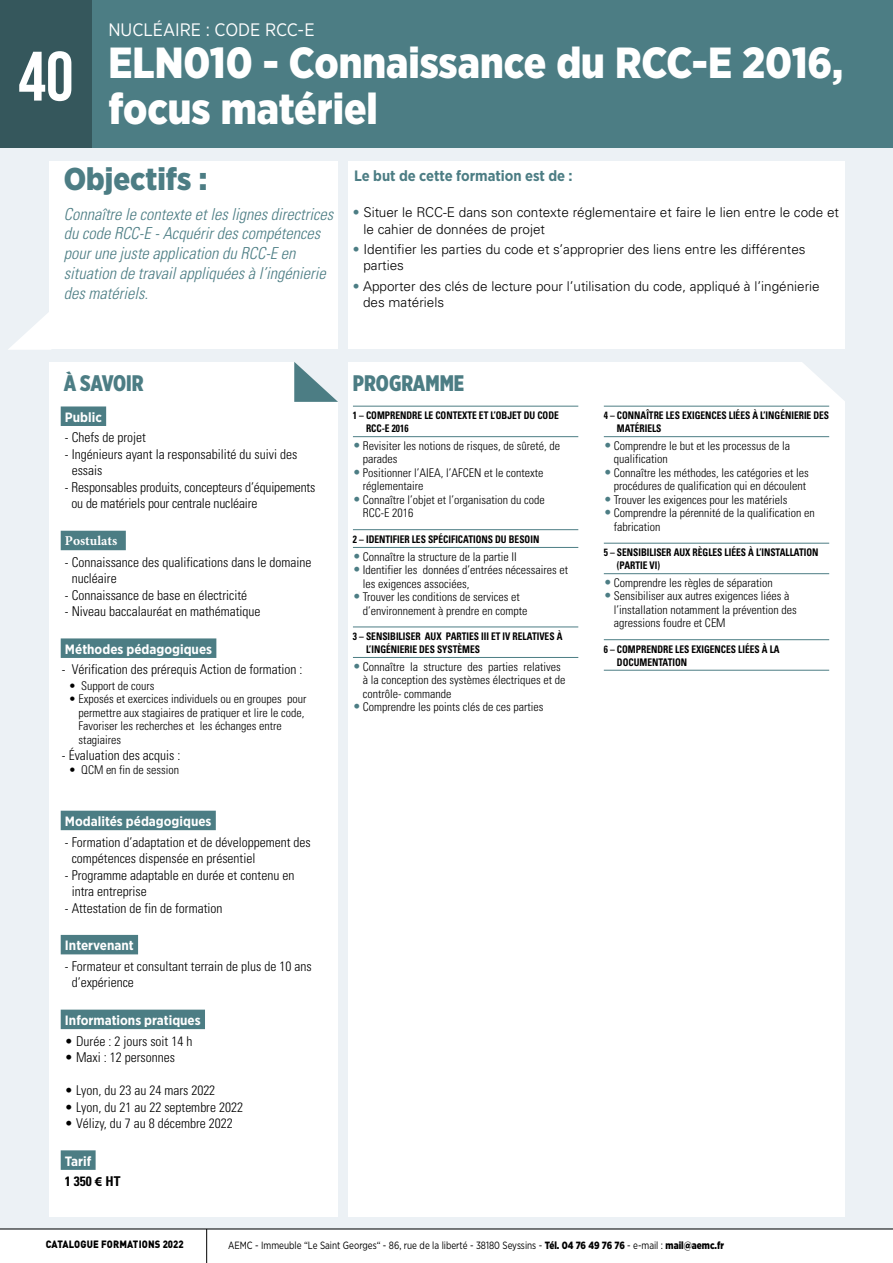
<style>
.page{position:relative;width:893px;height:1263px;background:#fff}
.page>*{position:absolute;margin:0;border:0;box-sizing:border-box;transform-origin:0 0}
.t1{font:700 69.75px "Bebas Neue";color:#fff}
.t2{font:900 43.5px/46.5px "Gotham Narrow";color:#fff}
.t3{font:900 31.5px "Gotham Narrow";color:#4c7d84}
.t4{font:900 22.5px "Gotham X Narrow";color:#4c7d84}
.t5{font:18px "Gotham Narrow";color:#fff}
.t6{font:italic 300 condensed 16.5px/19.8px "Univers";color:#4c7d84}
.t7{font:700 15px "Gotham Narrow";color:#4c7d84}
.t8{font:300 condensed 13.5px/16.5px "Univers";color:#000}
.t9{font:300 13.5px/16.2px "Univers";color:#000}
.t10{font:700 13.5px "Gotham Narrow";color:#fff}
.t11{font:700 13.5px "Minion Pro";color:#fff}
.t12{font:700 condensed 13.5px "Univers";color:#000}
.t13{font:300 condensed 12px/13.5px "Univers";color:#000}
.t14{font:700 condensed 10.5px/12.8px "Univers";color:#000;scale:.9 1}
.t15{font:10.5px "Gotham Narrow";color:#000;scale:.9 1}
.t16{font:900 10.5px "DIN Pro";letter-spacing:.02em;color:#000;scale:.9 1}
.s1{color:#4c7d84}
.s2{font-family:"Myriad Pro";font-stretch:normal}
.s3{font-size:13.5px;color:#4c7d84}
.s4{font-weight:900}
</style>
<div class="page">
<div style="left:0;top:0;width:893px;height:149px;background:#4c7d84"></div>
<div style="left:0;top:0;width:92px;height:149px;background:#35575c"></div>
<hr style="left:892px;top:0;width:1px;height:149px;background:#84b0c6">
<div style="left:0;top:1217px;width:893px;height:12px;background:#ecf1f5"></div>
<div style="left:0;top:350px;width:893px;height:12px;background:#ecf1f5"></div>
<div style="left:0;top:149px;width:893px;height:12px;background:#ecf1f5"></div>
<div style="left:0;top:149px;width:48px;height:1071px;background:#ecf1f5"></div>
<div style="left:338px;top:149px;width:9px;height:1071px;background:#ecf1f5"></div>
<div style="left:845px;top:149px;width:48px;height:1071px;background:#ecf1f5"></div>
<hr style="left:0;top:1229px;width:893px;height:1px;background:#000">
<hr style="left:206px;top:1229px;width:1px;height:34px;background:#000">
<svg style="left:803px;top:362px;width:42px;height:39px"></svg>
<svg style="left:8px;top:310px;width:41px;height:40px"></svg>
<hr style="left:353px;top:406px;width:225px;height:1px;background:#4c7d84">
<hr style="left:353px;top:436px;width:225px;height:1px;background:#4c7d84">
<hr style="left:353px;top:529px;width:225px;height:1px;background:#4c7d84">
<hr style="left:353px;top:547px;width:225px;height:1px;background:#4c7d84">
<hr style="left:353px;top:626px;width:225px;height:1px;background:#4c7d84">
<hr style="left:353px;top:657px;width:225px;height:1px;background:#4c7d84">
<hr style="left:604px;top:406px;width:225px;height:1px;background:#4c7d84">
<hr style="left:604px;top:436px;width:225px;height:1px;background:#4c7d84">
<hr style="left:604px;top:543px;width:225px;height:1px;background:#4c7d84">
<hr style="left:604px;top:573px;width:225px;height:1px;background:#4c7d84">
<hr style="left:604px;top:639px;width:225px;height:1px;background:#4c7d84">
<hr style="left:604px;top:670px;width:225px;height:1px;background:#4c7d84">
<div style="left:61px;top:406px;width:45px;height:20px;background:#4c7d84"></div>
<div style="left:61px;top:531px;width:65px;height:19px;background:#4c7d84"></div>
<div style="left:61px;top:638px;width:155px;height:20px;background:#4c7d84"></div>
<div style="left:61px;top:811px;width:155px;height:19px;background:#4c7d84"></div>
<div style="left:61px;top:935px;width:77px;height:19px;background:#4c7d84"></div>
<div style="left:61px;top:1010px;width:144px;height:19px;background:#4c7d84"></div>
<div style="left:61px;top:1150px;width:35px;height:20px;background:#4c7d84"></div>
<svg style="left:294px;top:362px;width:44px;height:40px;background:#9cb7bc"></svg>
<h1 class="t1" style="left:18px;top:38px;width:57px">40</h1>
<h3 class="t5" style="left:108px;top:18px;width:208px">NUCLÉAIRE : CODE RCC-E</h3>
<h2 class="t2" style="left:108px;top:39px;width:736px">ELN010 - Connaissance du RCC-E 2016, focus matériel</h2>
<h3 class="t3" style="left:64px;top:158px;width:145px">Objectifs :</h3>
<h3 class="t6" style="left:64px;top:204px;width:271px">Connaître le contexte et les lignes directrices du code RCC-E - Acquérir des compétences pour une juste application du RCC-E en situation de travail appliquées à l’ingénierie des matériels.</h3>
<p class="t7" style="left:354px;top:166px;width:220px">Le but de cette formation est de :</p>
<p class="t9" style="left:363px;top:204px;width:477px;text-indent:-11px"><span class="s1">•</span> Situer le RCC-E dans son contexte réglementaire et faire le lien entre le code et le cahier de données de projet</p>
<p class="t9" style="left:363px;top:241px;width:444px;text-indent:-11px"><span class="s1">•</span> Identifier les parties du code et s’approprier des liens entre les différentes parties</p>
<p class="t9" style="left:363px;top:278px;width:458px;text-indent:-10px"><span class="s1">•</span> Apporter des clés de lecture pour l’utilisation du code, appliqué à l’ingénierie des matériels</p>
<h3 class="t4" style="left:64px;top:369px;width:81px">À SAVOIR</h3>
<h3 class="t4" style="left:353px;top:369px;width:113px">PROGRAMME</h3>
<p class="t10" style="left:65px;top:408px;width:38px">Public</p>
<p class="t8" style="left:65px;top:429px;width:82px">- Chefs de projet</p>
<p class="t8" style="left:72px;top:446px;width:227px;text-indent:-7px">- Ingénieurs ayant la responsabilité du suivi des essais</p>
<p class="t8" style="left:71px;top:479px;width:246px;text-indent:-6px">- Responsables produits, concepteurs d’équipements ou de matériels pour centrale nucléaire</p>
<p class="t11" style="left:65px;top:531px;width:54px">Postulats</p>
<p class="t8" style="left:72px;top:554px;width:241px;text-indent:-7px">- Connaissance des qualifications dans le domaine nucléaire</p>
<p class="t8" style="left:65px;top:587px;width:184px">- Connaissance de base en électricité</p>
<p class="t8" style="left:65px;top:603px;width:197px">- Niveau baccalauréat en mathématique</p>
<p class="t10" style="left:65px;top:640px;width:149px">Méthodes pédagogiques</p>
<p class="t8" style="left:62px;top:661px;width:242px">- Vérification des prérequis Action de formation :</p>
<p class="t13" style="left:69px;top:679px;width:87px">• Support de cours</p>
<p class="t13" style="left:79px;top:692px;width:229px;text-indent:-10px">• Exposés et exercices individuels ou en groupes pour permettre aux stagiaires de pratiquer et lire le code, Favoriser les recherches et les échanges entre stagiaires</p>
<p class="t8" style="left:62px;top:747px;width:120px">- Évaluation des acquis :</p>
<p class="t13" style="left:69px;top:763px;width:112px">• QCM en fin de session</p>
<p class="t10" style="left:65px;top:812px;width:148px">Modalités pédagogiques</p>
<p class="t8" style="left:72px;top:834px;width:241px;text-indent:-7px">- Formation d’adaptation et de développement des compétences dispensée en présentiel</p>
<p class="t8" style="left:72px;top:867px;width:224px;text-indent:-7px">- Programme adaptable en durée et contenu en intra entreprise</p>
<p class="t8" style="left:65px;top:900px;width:159px">- Attestation de fin de formation</p>
<p class="t10" style="left:65px;top:937px;width:70px">Intervenant</p>
<p class="t8" style="left:72px;top:958px;width:241px;text-indent:-7px">- Formateur et consultant terrain de plus de 10 ans d’expérience</p>
<p class="t10" style="left:65px;top:1011px;width:137px">Informations pratiques</p>
<p class="t8" style="left:65px;top:1032px;width:129px">• Durée : 2 jours soit 14 h</p>
<p class="t8" style="left:65px;top:1049px;width:112px">• Maxi : 12 personnes</p>
<p class="t8" style="left:65px;top:1082px;width:152px">• Lyon, du 23 au 24 mars 2022</p>
<p class="t8" style="left:65px;top:1098px;width:180px">• Lyon, du 21 au 22 septembre 2022</p>
<p class="t8" style="left:65px;top:1115px;width:169px">• Vélizy, du 7 au 8 décembre 2022</p>
<p class="t10" style="left:65px;top:1152px;width:28px">Tarif</p>
<p class="t12" style="left:65px;top:1173px;width:57px">1 350 <span class="s2">€</span> HT</p>
<p class="t14" style="left:366px;top:409px;width:216px;text-indent:-13px">1 – COMPRENDRE LE CONTEXTE ET L’OBJET DU CODE<br>RCC-E 2016</p>
<p class="t13" style="left:363px;top:439px;width:199px;text-indent:-10px"><span class="s3">•</span>Revisiter les notions de risques, de sûreté, de parades</p>
<p class="t13" style="left:363px;top:466px;width:182px;text-indent:-10px"><span class="s3">•</span>Positionner l’AIEA, l’AFCEN et le contexte réglementaire</p>
<p class="t13" style="left:363px;top:493px;width:183px;text-indent:-10px"><span class="s3">•</span>Connaître l’objet et l’organisation du code<br>RCC-E 2016</p>
<p class="t14" style="left:353px;top:533px;width:209px">2 – IDENTIFIER LES SPÉCIFICATIONS DU BESOIN</p>
<p class="t13" style="left:353px;top:550px;width:165px"><span class="s3">•</span>Connaître la structure de la partie II</p>
<p class="t13" style="left:363px;top:563px;width:207px;text-indent:-10px"><span class="s3">•</span>Identifier les données d’entrées nécessaires et les exigences associées,</p>
<p class="t13" style="left:363px;top:590px;width:166px;text-indent:-10px"><span class="s3">•</span>Trouver les conditions de services et d’environnement à prendre en compte</p>
<p class="t14" style="left:366px;top:630px;width:220px;text-indent:-13px">3 – SENSIBILISER AUX PARTIES III ET IV RELATIVES À<br>L’INGÉNIERIE DES SYSTÈMES</p>
<p class="t13" style="left:363px;top:660px;width:204px;text-indent:-10px"><span class="s3">•</span>Connaître la structure des parties relatives à la conception des systèmes électriques et de contrôle- commande</p>
<p class="t13" style="left:353px;top:700px;width:192px"><span class="s3">•</span>Comprendre les points clés de ces parties</p>
<p class="t14" style="left:617px;top:409px;width:237px;text-indent:-13px">4 – CONNAÎTRE LES EXIGENCES LIÉES À L’INGÉNIERIE DES<br>MATÉRIELS</p>
<p class="t13" style="left:614px;top:439px;width:178px;text-indent:-10px"><span class="s3">•</span>Comprendre le but et les processus de la qualification</p>
<p class="t13" style="left:604px;top:466px;width:207px;text-align:center"><span class="s3">•</span>Connaître les méthodes, les catégories et les procédures de qualification qui en découlent</p>
<p class="t13" style="left:604px;top:493px;width:185px"><span class="s3">•</span>Trouver les exigences pour les matériels</p>
<p class="t13" style="left:614px;top:506px;width:203px;text-indent:-10px"><span class="s3">•</span>Comprendre la pérennité de la qualification en fabrication</p>
<p class="t14" style="left:617px;top:546px;width:226px;text-indent:-13px">5 – SENSIBILISER AUX RÈGLES LIÉES À L’INSTALLATION (PARTIE VI)</p>
<p class="t13" style="left:604px;top:576px;width:171px"><span class="s3">•</span>Comprendre les règles de séparation</p>
<p class="t13" style="left:614px;top:589px;width:185px;text-indent:-10px"><span class="s3">•</span>Sensibiliser aux autres exigences liées à l’installation notamment la prévention des agressions foudre et CEM</p>
<p class="t14" style="left:617px;top:643px;width:182px;text-indent:-13px">6 – COMPRENDRE LES EXIGENCES LIÉES À LA<br>DOCUMENTATION</p>
<p class="t16" style="left:46px;top:1235px;width:155px">CATALOGUE FORMATIONS 2022</p>
<p class="t15" style="left:228px;top:1238px;width:552px">AEMC - Immeuble “Le Saint Georges“ - 86, rue de la liberté - 38180 Seyssins - <span class="s4">Tél. 04 76 49 76 76</span> - e-mail : <span class="s4">mail@aemc.fr</span></p>
</div>
